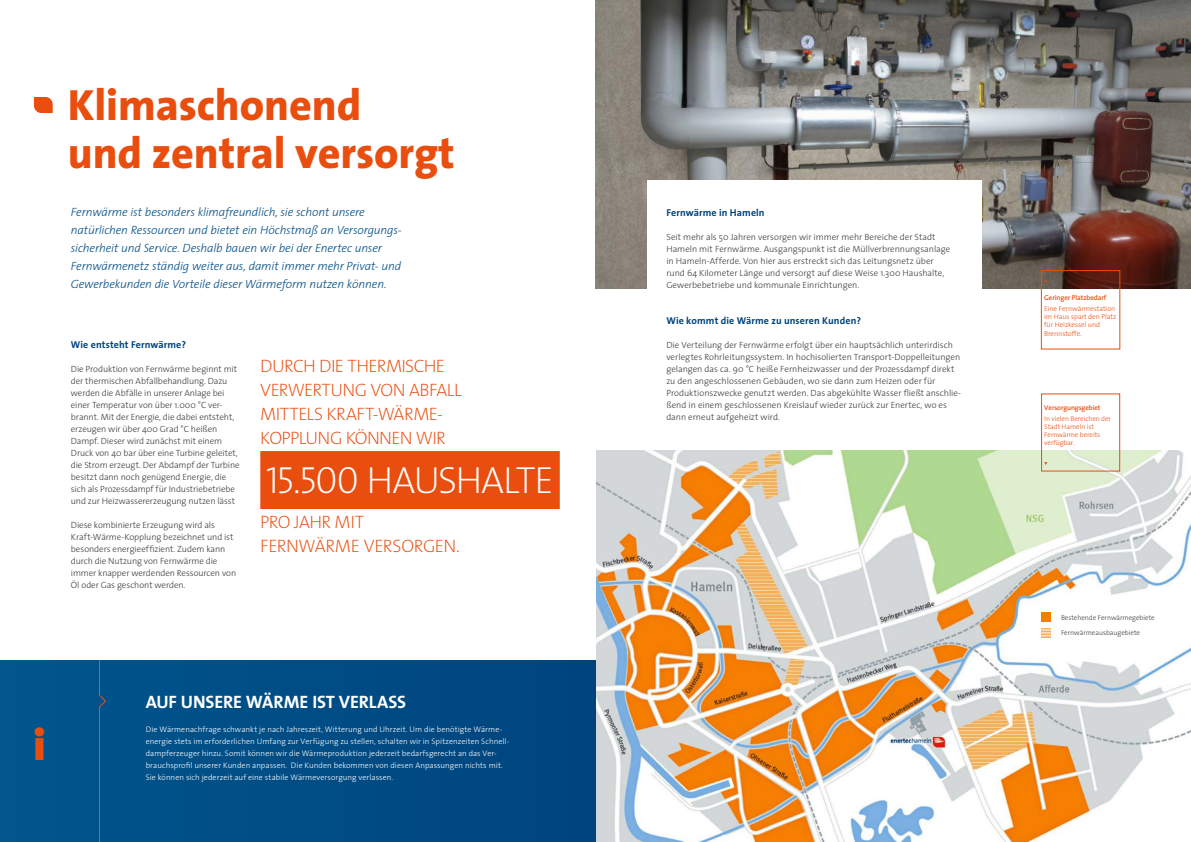
<style>
.page{position:relative;width:1191px;height:842px;background:#fff}
.page>*{position:absolute;margin:0;border:0;box-sizing:border-box;transform-origin:0 0}
.t1{font:800 44px/48px "The Sans";letter-spacing:-.005em;color:#e94e0f}
.t2{font:900 44px "The Sans";color:#e94e0f}
.t3{font:38px "The Sans Extra Light Caps";letter-spacing:-.035em;color:#fff}
.t4{font:200 18px/24px "The Sans";letter-spacing:-.035em;color:#e94e0f}
.t5{font:700 18px "The Sans";letter-spacing:-.005em;color:#fff}
.t6{font:italic 300 12px/18px "The Sans";letter-spacing:-.015em;color:#045088}
.t7{font:700 10px "The Sans";letter-spacing:.01em;color:#00447e}
.t8{font:300 9px/12px "The Sans";letter-spacing:-.005em;color:#3c3c3b}
.t9{font:300 8px/12px "The Sans";letter-spacing:.005em;color:#fff}
.t10{font:300 7.1px/8.1px "The Sans";letter-spacing:-.005em;color:#e94e0f}
.t11{font:600 7.1px "The Sans";letter-spacing:-.015em;color:#e94e0f}
.t12{font:300 7px/8px "The Sans";letter-spacing:-.01em;color:#e94e0f}
.t13{font:300 7px "The Sans";letter-spacing:-.005em;color:#3c3c3b}
.t14{font:600 7px "The Sans";letter-spacing:-.015em;color:#e94e0f}
</style>
<div class="page">
<div style="left:0;top:660px;width:595px;height:182px;background:#004d85"></div>
<img style="left:595px;top:0;width:596px;height:288px">
<div style="left:647px;top:180px;width:334px;height:264px;background:#fff"></div>
<svg style="left:34px;top:97px;width:19px;height:16px"></svg>
<img style="left:596px;top:451px;width:595px;height:391px">
<svg style="left:99px;top:660px;width:7px;height:182px"></svg>
<div style="left:1041px;top:393px;width:79px;height:78px;border:1px solid #e94e0f"></div>
<div style="left:260px;top:451px;width:300px;height:58px;background:#e94e0f"></div>
<div style="left:1041px;top:270px;width:79px;height:79px;border:1px solid #e94e0f"></div>
<div style="left:1041px;top:612px;width:10px;height:10px;background:#f47e01"></div>
<svg style="left:1041px;top:628px;width:10px;height:10px"></svg>
<svg style="left:1041px;top:630px;width:10px;height:6px"></svg>
<h1 class="t1" style="left:68px;top:80px;width:388px">Klimaschonend<br>und zentral versorgt</h1>
<p class="t6" style="left:71px;top:203px;width:332px">Fernwärme ist besonders klimafreundlich, sie schont unsere natürlichen Ressourcen und bietet ein Höchstmaß an Versorgungs&shy;sicherheit und Service. Deshalb bauen wir bei der Enertec unser Fernwärmenetz ständig weiter aus, damit immer mehr Privat- und Gewerbekunden die Vorteile dieser Wärmeform nutzen können.</p>
<p class="t7" style="left:71px;top:336px;width:117px">Wie entsteht Fernwärme?</p>
<p class="t8" style="left:71px;top:363px;width:170px">Die Produktion von Fernwärme beginnt mit der thermischen Abfallbehandlung. Dazu werden die Abfälle in unserer Anlage bei einer Temperatur von über 1.000 °C ver&shy;brannt. Mit der Energie, die dabei entsteht, erzeugen wir über 400 Grad °C heißen Dampf. Dieser wird zunächst mit einem Druck von 40 bar über eine Turbine geleitet, die Strom erzeugt. Der Abdampf der Turbine besitzt dann noch genügend Energie, die sich als Prozessdampf für Industriebetriebe und zur Heizwassererzeugung nutzen lässt</p>
<p class="t8" style="left:71px;top:519px;width:167px">Diese kombinierte Erzeugung wird als Kraft-Wärme-Kopplung bezeichnet und ist besonders energieeffizient. Zudem kann durch die Nutzung von Fernwärme die immer knapper werdenden Ressourcen von Öl oder Gas geschont werden.</p>
<h3 class="t4" style="left:260px;top:353px;width:203px">DURCH DIE THERMISCHE<br>VERWERTUNG VON ABFALL<br>MITTELS KRAFT-WÄRME-<br>KOPPLUNG KÖNNEN WIR</h3>
<h2 class="t3" style="left:266px;top:449px;width:289px">15.500 HAUSHALTE</h2>
<h3 class="t4" style="left:260px;top:509px;width:201px">PRO JAHR MIT<br>FERNWÄRME VERSORGEN.</h3>
<h1 class="t2" style="left:34px;top:708px;width:14px">i</h1>
<h3 class="t5" style="left:146px;top:687px;width:262px">AUF UNSERE WÄRME IST VERLASS</h3>
<p class="t9" style="left:146px;top:723px;width:365px">Die Wärmenachfrage schwankt je nach Jahreszeit, Witterung und Uhrzeit. Um die benötigte Wärme&shy;energie stets im erforderlichen Umfang zur Verfügung zu stellen, schalten wir in Spitzenzeiten Schnell&shy;dampferzeuger hinzu. Somit können wir die Wärmeproduktion jederzeit bedarfsgerecht an das Ver&shy;brauchsprofil unserer Kunden anpassen. Die Kunden bekommen von diesen Anpassungen nichts mit.<br>Sie können sich jederzeit auf eine stabile Wärmeversorgung verlassen.</p>
<p class="t7" style="left:666px;top:204px;width:100px">Fernwärme in Hameln</p>
<p class="t8" style="left:666px;top:231px;width:285px">Seit mehr als 50 Jahren versorgen wir immer mehr Bereiche der Stadt Hameln mit Fernwärme. Ausgangspunkt ist die Müllverbrennungsanlage in Hameln-Afferde. Von hier aus erstreckt sich das Leitungsnetz über rund 64 Kilometer Länge und versorgt auf diese Weise 1.300 Haushalte, Gewerbebetriebe und kommunale Einrichtungen.</p>
<p class="t7" style="left:666px;top:312px;width:196px">Wie kommt die Wärme zu unseren Kunden?</p>
<p class="t8" style="left:666px;top:339px;width:296px">Die Verteilung der Fernwärme erfolgt über ein hauptsächlich unterirdisch verlegtes Rohrleitungssystem. In hochisolierten Transport-Doppelleitungen gelangen das ca. 90 °C heiße Fernheizwasser und der Prozessdampf direkt zu den angeschlossenen Gebäuden, wo sie dann zum Heizen oder für Produktionszwecke genutzt werden. Das abgekühlte Wasser fließt anschlie&shy;ßend in einem geschlossenen Kreislauf wieder zurück zur Enertec, wo es dann erneut aufgeheizt wird.</p>
<p class="t11" style="left:1044px;top:292px;width:64px">Geringer Platzbedarf</p>
<p class="t10" style="left:1044px;top:304px;width:74px">Eine Fernwärmestation im Haus spart den Platz für Heizkessel und<br>Brennstoffe.</p>
<p class="t14" style="left:1044px;top:402px;width:58px">Versorgungsgebiet</p>
<p class="t12" style="left:1044px;top:414px;width:68px">In vielen Bereichen der<br>Stadt Hameln ist<br>Fernwärme bereits verfügbar.</p>
<p class="t13" style="left:1061px;top:611px;width:95px">Bestehende Fernwärmegebiete</p>
<p class="t13" style="left:1061px;top:627px;width:81px">Fernwärmeausbaugebiete</p>
</div>
